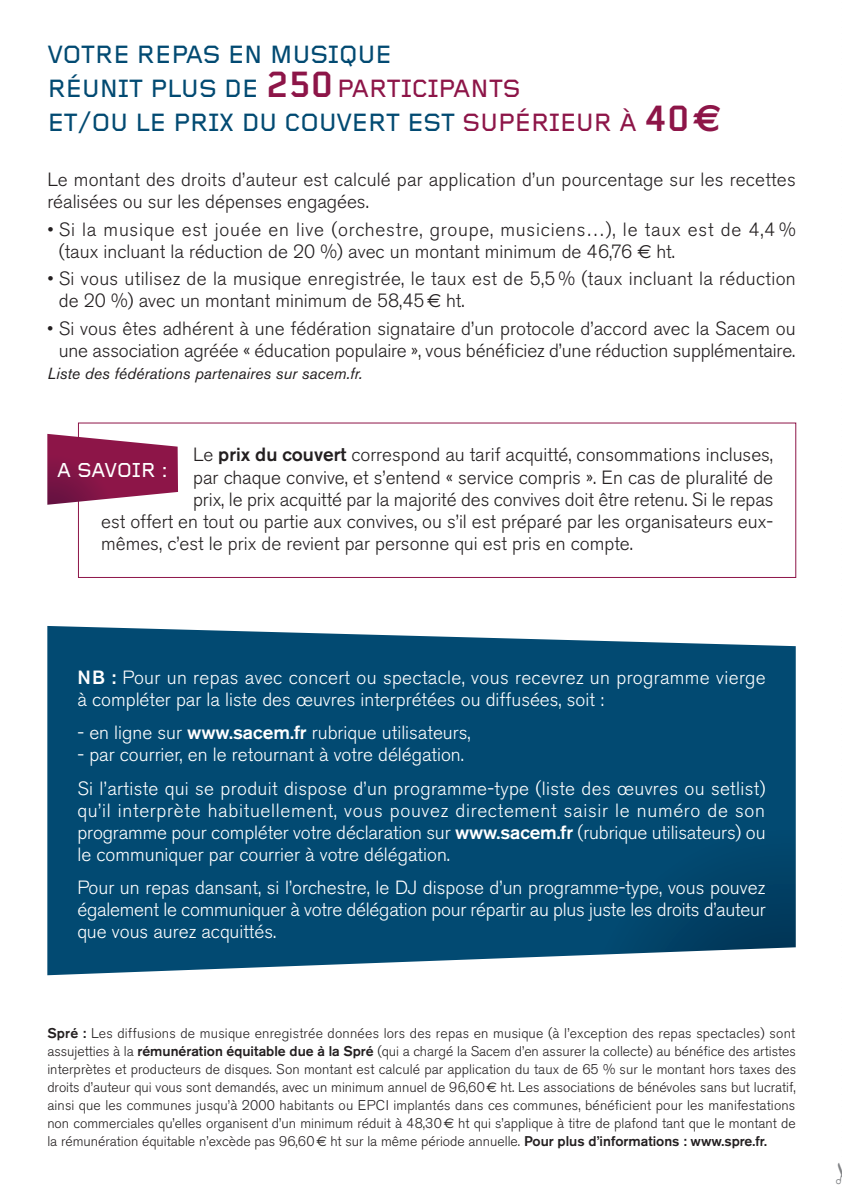
<style>
.page{position:relative;width:842px;height:1191px;background:#fff}
.page>*{position:absolute;margin:0;border:0;box-sizing:border-box;transform-origin:0 0}
.t1{font:500 26px/34px "Foundry Gridnik";letter-spacing:-.02em;color:#024a72}
.t2{font:500 21px "Foundry Gridnik";color:#fff}
.t3{font:300 19px/22px "Akzidenz Grotesk BE";color:#231f20}
.t4{font:300 19px/22px "Akzidenz Grotesk BE";color:#fff;text-align:justify}
.t5{font:300 19px/22px "Akzidenz Grotesk BE";letter-spacing:.02em;color:#fff}
.t6{font:300 19px/22px "Akzidenz Grotesk BE";letter-spacing:.04em;color:#231f20}
.t7{font:italic 16px "Akzidenz Grotesk BE";color:#231f20}
.t8{font:300 14px/18px "Akzidenz Grotesk BE";color:#231f20;text-align:justify}
.s1{font-weight:700;font-size:38px;color:#8d1548}
.s2{color:#8d1548}
.s3{font-family:"Euro Sans";font-weight:700;font-size:38px;color:#8d1548}
.s4{font-family:"Euro Sans";font-weight:400}
.s5{font-weight:500}
</style>
<div class="page">
<div style="left:78px;top:422px;width:718px;height:156px;border:1px solid #8d1548"></div>
<svg style="left:47px;top:434px;width:131px;height:71px"></svg>
<svg style="left:47px;top:626px;width:749px;height:349px;background:#13557a"></svg>
<h1 class="t1" style="left:47px;top:39px;width:676px">VOTRE REPAS EN MUSIQUE<br>RÉUNIT PLUS DE <span class="s1">250</span><span class="s2">PARTICIPANTS<br></span>ET/OU LE PRIX DU COUVERT EST <span class="s2">SUPÉRIEUR À</span> <span class="s1">40</span><span class="s3">€</span></h1>
<h3 class="t3" style="left:47px;top:169px;width:750px">Le montant des droits d’auteur est calculé par application d’un pourcentage sur les recettes réalisées ou sur les dépenses engagées.</h3>
<h3 class="t6" style="left:59px;top:218px;width:738px;text-indent:-11px">• Si la musique est jouée en live (orchestre, groupe, musiciens…), le taux est de 4,4 % (taux incluant la réduction de 20 %) avec un montant minimum de 46,76 <span class="s4">€</span> ht.</h3>
<h3 class="t3" style="left:59px;top:268px;width:738px;text-indent:-11px">• Si vous utilisez de la musique enregistrée, le taux est de 5,5 % (taux incluant la réduction de 20 %) avec un montant minimum de 58,45<span class="s4">€</span> ht.</h3>
<h3 class="t3" style="left:47px;top:318px;width:750px;text-align:center">• Si vous êtes adhérent à une fédération signataire d’un protocole d’accord avec la Sacem ou une association agréée « éducation populaire », vous bénéficiez d’une réduction supplémentaire.</h3>
<p class="t7" style="left:47px;top:364px;width:317px">Liste des fédérations partenaires sur sacem.fr.</p>
<h3 class="t3" style="left:193px;top:444px;width:581px">Le <span class="s5">prix du couvert</span> correspond au tarif acquitté, consommations incluses,</h3>
<h3 class="t3" style="left:193px;top:466px;width:581px">par chaque convive, et s’entend « service compris ». En cas de pluralité de</h3>
<h3 class="t3" style="left:193px;top:488px;width:582px">prix, le prix acquitté par la majorité des convives doit être retenu. Si le repas</h3>
<h3 class="t3" style="left:101px;top:510px;width:673px">est offert en tout ou partie aux convives, ou s’il est préparé par les organisateurs eux-</h3>
<h3 class="t3" style="left:101px;top:532px;width:533px">mêmes, c’est le prix de revient par personne qui est pris en compte.</h3>
<h2 class="t2" style="left:57px;top:458px;width:34px">A SAV</h2>
<h2 class="t2" style="left:117px;top:458px;width:53px">OIR :</h2>
<h3 class="t5" style="left:77px;top:667px;width:690px"><span class="s5">NB :</span> Pour un repas avec concert ou spectacle, vous recevrez un programme vierge à compléter par la liste des œuvres interprétées ou diffusées, soit :</h3>
<h3 class="t4" style="left:77px;top:722px;width:395px">- en ligne sur <span class="s5">www.sacem.fr</span> rubrique utilisateurs,</h3>
<h3 class="t5" style="left:77px;top:738px;width:690px;line-height:33.4px">- par courrier, en le retournant à votre délégation.<br>Si l’artiste qui se produit dispose d’un programme-type (liste des œuvres ou setlist)</h3>
<h3 class="t4" style="left:77px;top:799px;width:690px">qu’il interprète habituellement, vous pouvez directement saisir le numéro de son programme pour compléter votre déclaration sur <span class="s5">www.sacem.fr</span> (rubrique utilisateurs) ou le communiquer par courrier à votre délégation.</h3>
<h3 class="t4" style="left:77px;top:877px;width:690px">Pour un repas dansant, si l’orchestre, le DJ dispose d’un programme-type, vous pouvez également le communiquer à votre délégation pour répartir au plus juste les droits d’auteur que vous aurez acquittés.</h3>
<p class="t8" style="left:47px;top:1024px;width:750px"><span class="s5">Spré :</span> Les diffusions de musique enregistrée données lors des repas en musique (à l’exception des repas spectacles) sont assujetties à la <span class="s5">rémunération équitable due à la Spré</span> (qui a chargé la Sacem d’en assurer la collecte) au bénéfice des artistes interprètes et producteurs de disques. Son montant est calculé par application du taux de 65 % sur le montant hors taxes des droits d’auteur qui vous sont demandés, avec un minimum annuel de 96,60<span class="s4">E</span> ht. Les associations de bénévoles sans but lucratif, ainsi que les communes jusqu’à 2000 habitants ou EPCI implantés dans ces communes, bénéficient pour les manifestations non commerciales qu’elles organisent d’un minimum réduit à 48,30<span class="s4">E</span> ht qui s’applique à titre de plafond tant que le montant de la rémunération équitable n’excède pas 96,60<span class="s4">E</span> ht sur la même période annuelle. <span class="s5">Pour plus d’informations : www.spre.fr.</span></p>
</div>
